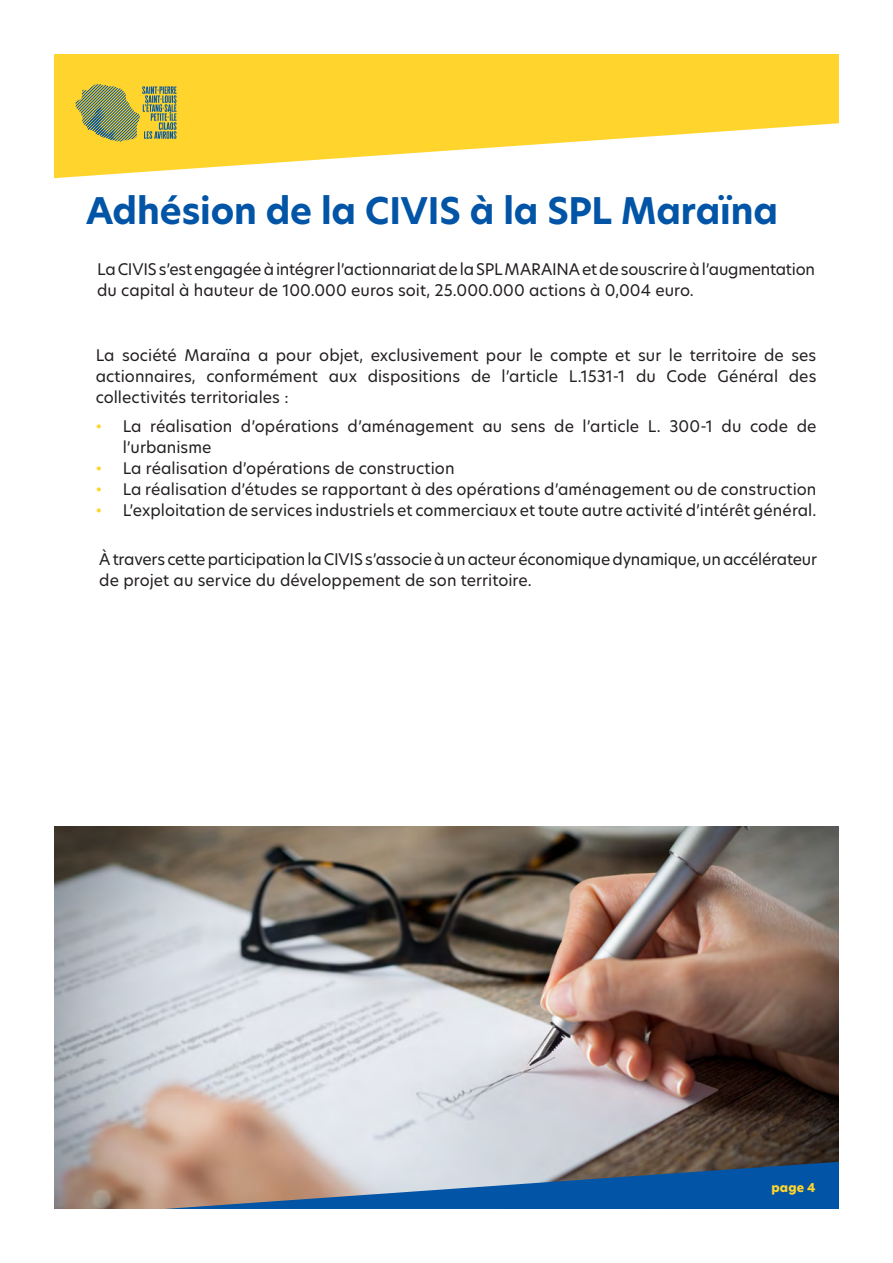
<style>
.page{position:relative;width:893px;height:1263px;background:#fff}
.page>*{position:absolute;margin:0;border:0;box-sizing:border-box;transform-origin:0 0}
.t1{font:700 36px "Hero New";letter-spacing:-.005em;color:#0154a6}
.Corps_du_texte{font:15.75px/21px "Hero New";color:#231f20}
.t2{font:800 12px "Hero New";color:#ffd42c}
.s1{font-weight:700;font-size:15px;color:#ffd42c}
</style>
<div class="page">
<img style="left:54px;top:826px;width:785px;height:383px">
<svg style="left:54px;top:54px;width:785px;height:124px;fill:#ffd42c"></svg>
<svg style="left:142px;top:86px;width:35px;height:53px;background:#9fa359"></svg>
<svg style="left:75px;top:84px;width:25px;height:43px"></svg>
<svg style="left:164px;top:1162px;width:675px;height:47px;background:#5c7b9f"></svg>
<p class="t1" style="left:86px;top:186px;width:693px">Adhésion de la CIVIS à la SPL Maraïna</p>
<p class="Corps_du_texte" style="left:97px;top:258px;width:719px">La CIVIS s’est engagée à intégrer l’actionnariat de la SPL MARAINA et de souscrire à l’augmentation du capital à hauteur de 100.000 euros soit, 25.000.000 actions à 0,004 euro.</p>
<p class="Corps_du_texte" style="left:96px;top:344px;width:722px;text-align:justify">La société Maraïna a pour objet, exclusivement pour le compte et sur le territoire de ses actionnaires, conformément aux dispositions de l’article L.1531-1 du Code Général des collectivités territoriales :</p>
<p class="Corps_du_texte" style="left:123px;top:416px;width:695px;text-indent:-27px"><span class="s1">•</span> La réalisation d’opérations d’aménagement au sens de l’article L. 300-1 du code de l’urbanisme</p>
<p class="Corps_du_texte" style="left:96px;top:458px;width:360px"><span class="s1">•</span> La réalisation d’opérations de construction</p>
<p class="Corps_du_texte" style="left:96px;top:479px;width:722px"><span class="s1">•</span> La réalisation d’études se rapportant à des opérations d’aménagement ou de construction</p>
<p class="Corps_du_texte" style="left:96px;top:500px;width:722px"><span class="s1">•</span> L’exploitation de services industriels et commerciaux et toute autre activité d’intérêt général.</p>
<p class="Corps_du_texte" style="left:99px;top:549px;width:719px">À travers cette participation la CIVIS s’associe à un acteur économique dynamique, un accélérateur de projet au service du développement de son territoire.</p>
<p class="t2" style="left:771px;top:1179px;width:46px">page 4</p>
</div>
